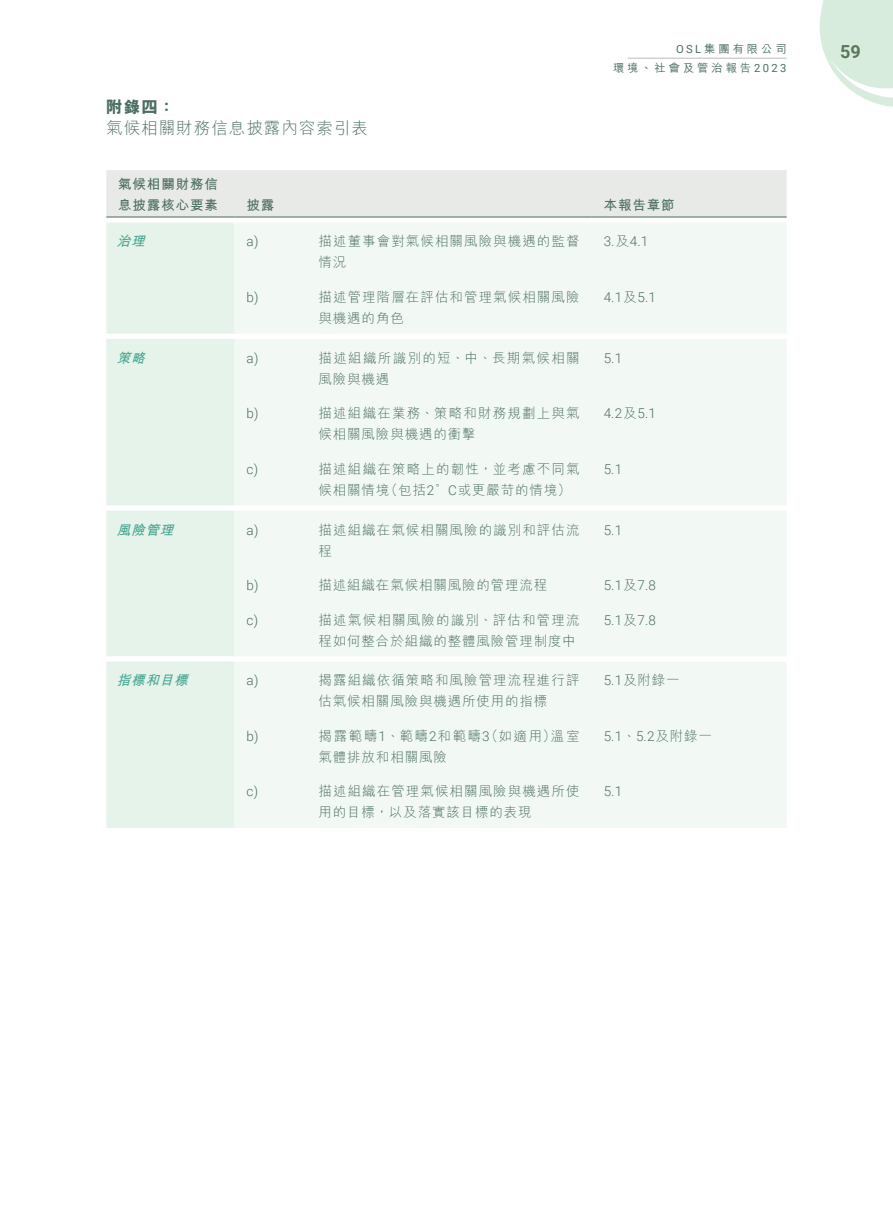
<style>
.page{position:relative;width:893px;height:1212px;background:#fff}
.page>*{position:absolute;margin:0;border:0;box-sizing:border-box;transform-origin:0 0}
.t1{font:700 18px "Roboto";color:#587959}
.t2{font:300 16.5px "M Hei HK";letter-spacing:.06em;color:#4d6f63}
.t3{font:800 16.5px "M Hei HK";color:#4d6f63}
._01_Body_Text{font:300 13.5px/21px "M Hei HK";letter-spacing:.08em;color:#4d6f63}
._01_Body_Text-2{font:300 13.5px "Roboto";color:#4d6f63}
._01_Body_Text-3{font:300 13.5px/21px "M Hei HK";letter-spacing:.06em;color:#4d6f63}
._01_Body_Text-4{font:300 13.5px/21px "M Hei HK";letter-spacing:.12em;color:#4d6f63}
._01_Body_Text-5{font:300 13.5px/21px "M Hei HK";letter-spacing:.1em;color:#4d6f63}
._15_Table_Stub{font:700 13.5px/21px "M Hei HK";letter-spacing:.06em;color:#4d6f63}
._15_Table_Stub-2{font:italic 700 13.5px "M Hei HK";color:#48a693}
._01_Body_Text-6{font:700 13.5px "M Hei HK";letter-spacing:.06em;color:#4d6f63}
.t4{font:500 11.25px "M Hei HK";letter-spacing:.265em;color:#4d6f63}
.s1{font-family:"Roboto";font-weight:400}
.s2{font-family:"M Hei HK"}
.s3{font-family:"Roboto"}
</style>
<div class="page">
<svg style="left:819px;top:0;width:74px;height:107px"></svg>
<hr style="left:628px;top:58px;width:159px;height:1px;background:#bcbdc0">
<div style="left:106px;top:170px;width:681px;height:47px;background:#e8eae7"></div>
<div style="left:106px;top:223px;width:129px;height:605px;background:#e6f3ea"></div>
<div style="left:235px;top:223px;width:551px;height:605px;background:#f2f9f5"></div>
<hr style="left:106px;top:217px;width:129px;height:1px;background:#4d6f63">
<hr style="left:235px;top:217px;width:72px;height:1px;background:#4d6f63">
<hr style="left:307px;top:217px;width:285px;height:1px;background:#4d6f63">
<hr style="left:592px;top:217px;width:195px;height:1px;background:#4d6f63">
<p class="t3" style="left:106px;top:95px;width:70px">附錄四：</p>
<p class="t2" style="left:106px;top:116px;width:263px">氣候相關財務信息披露內容索引表</p>
<p class="t4" style="left:676px;top:41px;width:112px"><span class="s1">OSL</span>集團有限公司</p>
<h1 class="t1" style="left:840px;top:39px;width:22px">59</h1>
<p class="t4" style="left:613px;top:60px;width:175px">環境、社會及管治報告<span class="s1">2023</span></p>
<p class="_15_Table_Stub" style="left:118px;top:173px;width:101px">氣候相關財務信息披露核心要素</p>
<p class="_01_Body_Text-6" style="left:247px;top:196px;width:29px">披露</p>
<p class="_01_Body_Text-6" style="left:604px;top:196px;width:72px">本報告章節</p>
<p class="_15_Table_Stub-2" style="left:117px;top:232px;width:34px">治理</p>
<p class="_01_Body_Text-2" style="left:247px;top:232px;width:13px">a)</p>
<p class="_01_Body_Text" style="left:319px;top:230px;width:262px">描述董事會對氣候相關風險與機遇的監督情況</p>
<p class="_01_Body_Text-2" style="left:604px;top:232px;width:46px">3.<span class="s2">及</span>4.1</p>
<p class="_01_Body_Text-2" style="left:247px;top:288px;width:14px">b)</p>
<p class="_01_Body_Text" style="left:319px;top:286px;width:262px">描述管理階層在評估和管理氣候相關風險與機遇的角色</p>
<p class="_01_Body_Text-2" style="left:604px;top:288px;width:54px">4.1<span class="s2">及</span>5.1</p>
<p class="_15_Table_Stub-2" style="left:117px;top:348px;width:34px">策略</p>
<p class="_01_Body_Text-2" style="left:247px;top:348px;width:13px">a)</p>
<p class="_01_Body_Text-5" style="left:319px;top:347px;width:263px">描述組織所識別的短、中、長期氣候相關風險與機遇</p>
<p class="_01_Body_Text-2" style="left:604px;top:348px;width:20px">5.1</p>
<p class="_01_Body_Text-2" style="left:247px;top:404px;width:14px">b)</p>
<p class="_01_Body_Text" style="left:319px;top:402px;width:262px">描述組織在業務、策略和財務規劃上與氣候相關風險與機遇的衝擊</p>
<p class="_01_Body_Text-2" style="left:604px;top:404px;width:54px">4.2<span class="s2">及</span>5.1</p>
<p class="_01_Body_Text-2" style="left:247px;top:459px;width:13px">c)</p>
<p class="_01_Body_Text" style="left:319px;top:458px;width:262px">描述組織在策略上的韌性，並考慮不同氣候相關情境（包括<span class="s3">2</span>°<span class="s3">C</span>或更嚴苛的情境）</p>
<p class="_01_Body_Text-2" style="left:604px;top:459px;width:20px">5.1</p>
<p class="_15_Table_Stub-2" style="left:117px;top:520px;width:63px">風險管理</p>
<p class="_01_Body_Text-2" style="left:247px;top:520px;width:13px">a)</p>
<p class="_01_Body_Text" style="left:319px;top:518px;width:262px">描述組織在氣候相關風險的識別和評估流程</p>
<p class="_01_Body_Text-2" style="left:604px;top:520px;width:20px">5.1</p>
<p class="_01_Body_Text-2" style="left:247px;top:576px;width:14px">b)</p>
<p class="_01_Body_Text-3" style="left:319px;top:574px;width:230px">描述組織在氣候相關風險的管理流程</p>
<p class="_01_Body_Text-2" style="left:604px;top:576px;width:54px">5.1<span class="s2">及</span>7.8</p>
<p class="_01_Body_Text-2" style="left:247px;top:610px;width:13px">c)</p>
<p class="_01_Body_Text-3" style="left:319px;top:608px;width:262px">描述氣候相關風險的識別、評估和管理流程如何整合於組織的整體風險管理制度中</p>
<p class="_01_Body_Text-2" style="left:604px;top:610px;width:54px">5.1<span class="s2">及</span>7.8</p>
<p class="_15_Table_Stub-2" style="left:117px;top:670px;width:77px">指標和目標</p>
<p class="_01_Body_Text-2" style="left:247px;top:671px;width:13px">a)</p>
<p class="_01_Body_Text" style="left:319px;top:669px;width:262px">揭露組織依循策略和風險管理流程進行評估氣候相關風險與機遇所使用的指標</p>
<p class="_01_Body_Text" style="left:604px;top:669px;width:77px"><span class="s3">5.1</span>及附錄一</p>
<p class="_01_Body_Text-2" style="left:247px;top:726px;width:14px">b)</p>
<p class="_01_Body_Text-4" style="left:319px;top:725px;width:262px">揭露範疇<span class="s3">1</span>、範疇<span class="s3">2</span>和範疇<span class="s3">3</span>（如適用）溫室氣體排放和相關風險</p>
<p class="_01_Body_Text-2" style="left:604px;top:726px;width:110px">5.1<span class="s2">、</span>5.2<span class="s2">及附錄一</span></p>
<p class="_01_Body_Text-2" style="left:247px;top:782px;width:13px">c)</p>
<p class="_01_Body_Text" style="left:319px;top:780px;width:262px">描述組織在管理氣候相關風險與機遇所使用的目標，以及落實該目標的表現</p>
<p class="_01_Body_Text-2" style="left:604px;top:782px;width:20px">5.1</p>
</div>
